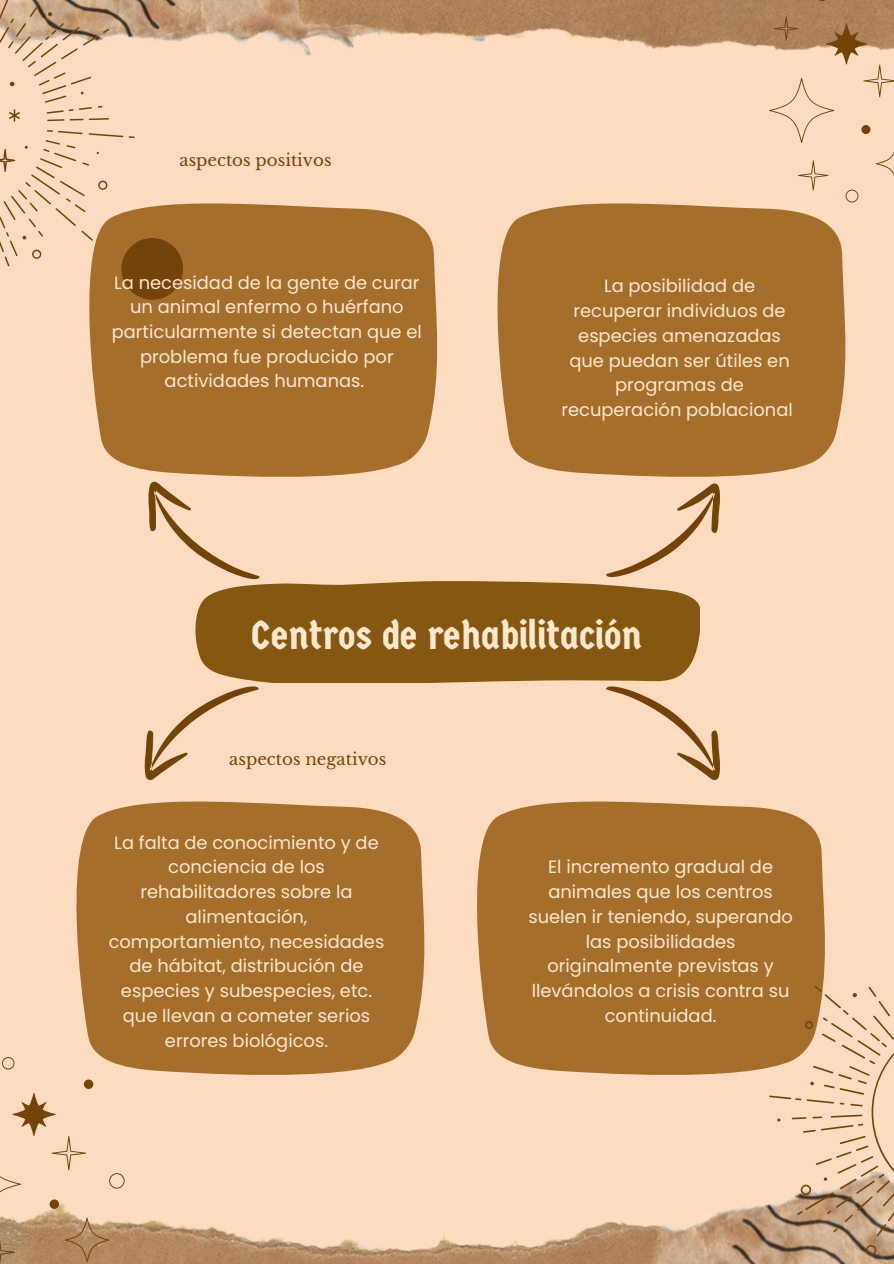
<style>
.page{position:relative;width:894px;height:1264px;background:#fff}
.page>*{position:absolute;margin:0;border:0;box-sizing:border-box;transform-origin:0 0}
.t1{font:40.2px "Germania One";color:#ffe8cd}
.t2{font:17.85px/24.8px "Poppins";color:#ffe8cd;text-align:center}
.t3{font:16.65px "Libre Baskerville";color:#744309}
</style>
<div class="page">
<div style="left:0;top:0;width:893px;height:1263px;background:#ffdcbf"></div>
<div style="left:89px;top:203px;width:349px;height:274px;background:#a66e2c"></div>
<svg style="left:497px;top:203px;width:349px;height:273px;background:#ac7536"></svg>
<svg style="left:76px;top:801px;width:349px;height:274px;background:#ab7535"></svg>
<div style="left:477px;top:801px;width:348px;height:274px;background:#a66e2c"></div>
<div style="left:195px;top:581px;width:504px;height:102px;background:#865712"></div>
<svg style="left:144px;top:663px;width:115px;height:117px"></svg>
<svg style="left:605px;top:663px;width:115px;height:117px"></svg>
<svg style="left:139px;top:464px;width:121px;height:135px"></svg>
<svg style="left:605px;top:463px;width:124px;height:137px"></svg>
<img style="left:134px;top:0;width:130px;height:44px">
<img style="left:667px;top:1204px;width:102px;height:59px">
<img style="left:125px;top:1220px;width:542px;height:43px">
<img style="left:264px;top:0;width:504px;height:56px">
<svg style="left:768px;top:0;width:125px;height:202px"></svg>
<svg style="left:0;top:1056px;width:125px;height:207px"></svg>
<svg style="left:0;top:0;width:134px;height:290px"></svg>
<svg style="left:769px;top:921px;width:124px;height:342px"></svg>
<div style="left:121px;top:238px;width:62px;height:62px;background:#744309;border-radius:50%"></div>
<p class="t3" style="left:179px;top:150px;width:154px">aspectos positivos</p>
<p class="t2" style="left:112px;top:270px;width:311px">La necesidad de la gente de curar un animal enfermo o huérfano particularmente si detectan que el problema fue producido por actividades humanas.</p>
<p class="t2" style="left:561px;top:274px;width:233px">La posibilidad de recuperar individuos de especies amenazadas que puedan ser útiles en programas de recuperación poblacional</p>
<p class="t1" style="left:251px;top:612px;width:392px">Centros de rehabilitación</p>
<p class="t3" style="left:229px;top:748px;width:158px">aspectos negativos</p>
<p class="t2" style="left:109px;top:830px;width:277px">La falta de conocimiento y de conciencia de los rehabilitadores sobre la alimentación, comportamiento, necesidades de hábitat, distribución de especies y subespecies, etc. que llevan a cometer serios errores biológicos.</p>
<p class="t2" style="left:528px;top:854px;width:266px">El incremento gradual de animales que los centros suelen ir teniendo, superando las posibilidades originalmente previstas y llevándolos a crisis contra su continuidad.</p>
</div>
